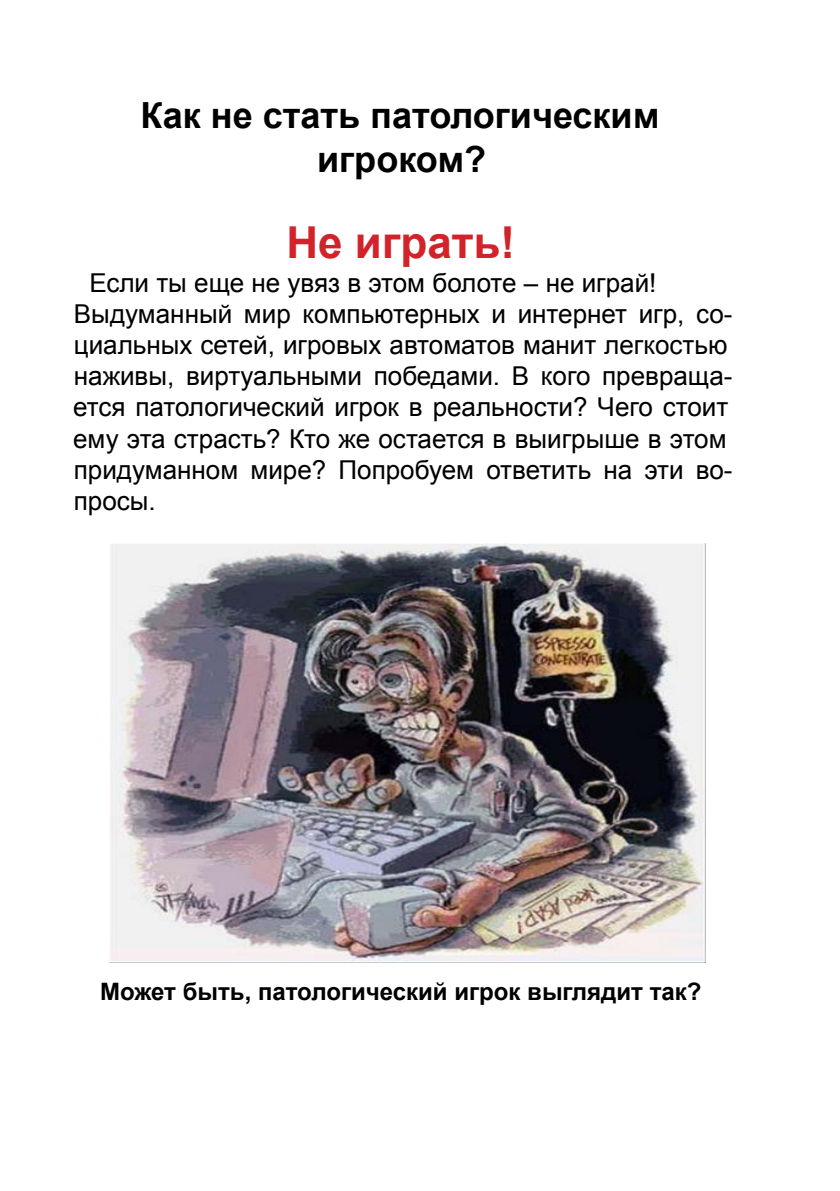
<style>
.page{position:relative;width:840px;height:1191px;background:#fff}
.page>*{position:absolute;margin:0;border:0;box-sizing:border-box;transform-origin:0 0}
.t1{font:700 44px "Arial";color:#d2232a}
.t2{font:700 36px/43.2px "Arial";color:#000;text-align:center}
.t3{font:26px/31.2px "Arial";color:#000}
.t4{font:700 24px "Arial";color:#000}
</style>
<div class="page">
<img style="left:110px;top:543px;width:595px;height:419px">
<h2 class="t2" style="left:140px;top:95px;width:520px">Как не стать патологическим игроком?</h2>
<h1 class="t1" style="left:286px;top:213px;width:230px">Не играть!</h1>
<p class="t3" style="left:73px;top:267px;width:660px;text-indent:16px">Если ты еще не увяз в этом болоте – не играй!<br>Выдуманный мир компьютерных и интернет игр, со&shy;циальных сетей, игровых автоматов манит легкостью наживы, виртуальными победами. В кого превраща&shy;ется патологический игрок в реальности? Чего стоит ему эта страсть? Кто же остается в выигрыше в этом придуманном мире? Попробуем ответить на эти во&shy;просы.</p>
<p class="t4" style="left:100px;top:975px;width:602px">Может быть, патологический игрок выглядит так?</p>
</div>
